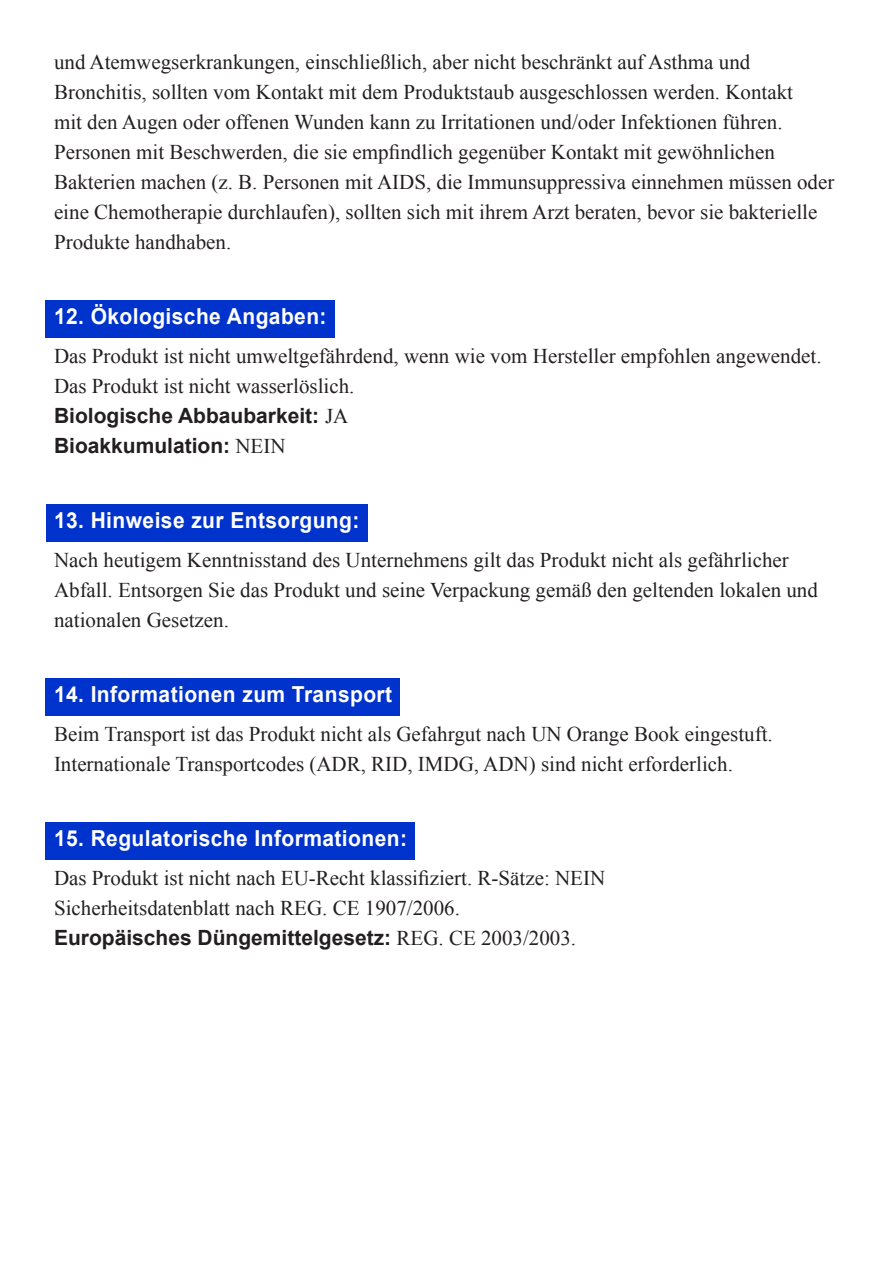
<style>
.page{position:relative;width:893px;height:1263px;background:#fff}
.page>*{position:absolute;margin:0;border:0;box-sizing:border-box;transform-origin:0 0}
.Blue_Background_Head{font:700 22.05px "Arial";letter-spacing:.02em;color:#fff;scale:.95 1}
.No_Hyphenation{font:21px/30px "Times New Roman";color:#231f20}
.Times_text{font:21px/30px "Times New Roman";color:#231f20}
.Times_text-2{font:700 21px "Arial";color:#231f20}
.No_Hyphenation-2{font:700 21px "Arial";color:#231f20}
.s1{font-family:"Times New Roman";font-weight:400}
</style>
<div class="page">
<div style="left:45px;top:300px;width:290px;height:37px;background:#03c"></div>
<div style="left:45px;top:504px;width:322px;height:37px;background:#03c"></div>
<div style="left:45px;top:678px;width:355px;height:37px;background:#03c"></div>
<div style="left:45px;top:822px;width:370px;height:37px;background:#03c"></div>
<p class="No_Hyphenation" style="left:54px;top:47px;width:782px">und Atemwegserkrankungen, einschließlich, aber nicht beschränkt auf Asthma und Bronchitis, sollten vom Kontakt mit dem Produktstaub ausgeschlossen werden. Kontakt<br>mit den Augen oder offenen Wunden kann zu Irritationen und/oder Infektionen führen.<br>Personen mit Beschwerden, die sie empfindlich gegenüber Kontakt mit gewöhnlichen Bakterien machen (z. B. Personen mit AIDS, die Immunsuppressiva einnehmen müssen oder eine Chemotherapie durchlaufen), sollten sich mit ihrem Arzt beraten, bevor sie bakterielle Produkte handhaben.</p>
<p class="Blue_Background_Head" style="left:54px;top:302px;width:288px">12. Ökologische Angaben:</p>
<p class="Times_text" style="left:54px;top:341px;width:769px">Das Produkt ist nicht umweltgefährdend, wenn wie vom Hersteller empfohlen angewendet.<br>Das Produkt ist nicht wasserlöslich.</p>
<p class="Times_text-2" style="left:54px;top:402px;width:296px">Biologische Abbaubarkeit: <span class="s1">JA</span></p>
<p class="Times_text-2" style="left:54px;top:432px;width:233px">Bioakkumulation: <span class="s1">NEIN</span></p>
<p class="Blue_Background_Head" style="left:54px;top:506px;width:323px">13. Hinweise zur Entsorgung:</p>
<p class="No_Hyphenation" style="left:54px;top:545px;width:765px">Nach heutigem Kenntnisstand des Unternehmens gilt das Produkt nicht als gefährlicher<br>Abfall. Entsorgen Sie das Produkt und seine Verpackung gemäß den geltenden lokalen und nationalen Gesetzen.</p>
<p class="Blue_Background_Head" style="left:54px;top:680px;width:357px">14. Informationen zum Transport</p>
<p class="No_Hyphenation" style="left:54px;top:719px;width:720px">Beim Transport ist das Produkt nicht als Gefahrgut nach UN Orange Book eingestuft.</p>
<p class="No_Hyphenation" style="left:54px;top:749px;width:680px">Internationale Transportcodes (ADR, RID, IMDG, ADN) sind nicht erforderlich.</p>
<p class="Blue_Background_Head" style="left:54px;top:824px;width:373px">15. Regulatorische Informationen:</p>
<p class="No_Hyphenation" style="left:54px;top:863px;width:553px">Das Produkt ist nicht nach EU-Recht klassifiziert. R-Sätze: NEIN</p>
<p class="No_Hyphenation" style="left:54px;top:893px;width:407px">Sicherheitsdatenblatt nach REG. CE 1907/2006.</p>
<p class="No_Hyphenation-2" style="left:54px;top:924px;width:524px">Europäisches Düngemittelgesetz: <span class="s1">REG. CE 2003/2003.</span></p>
</div>
